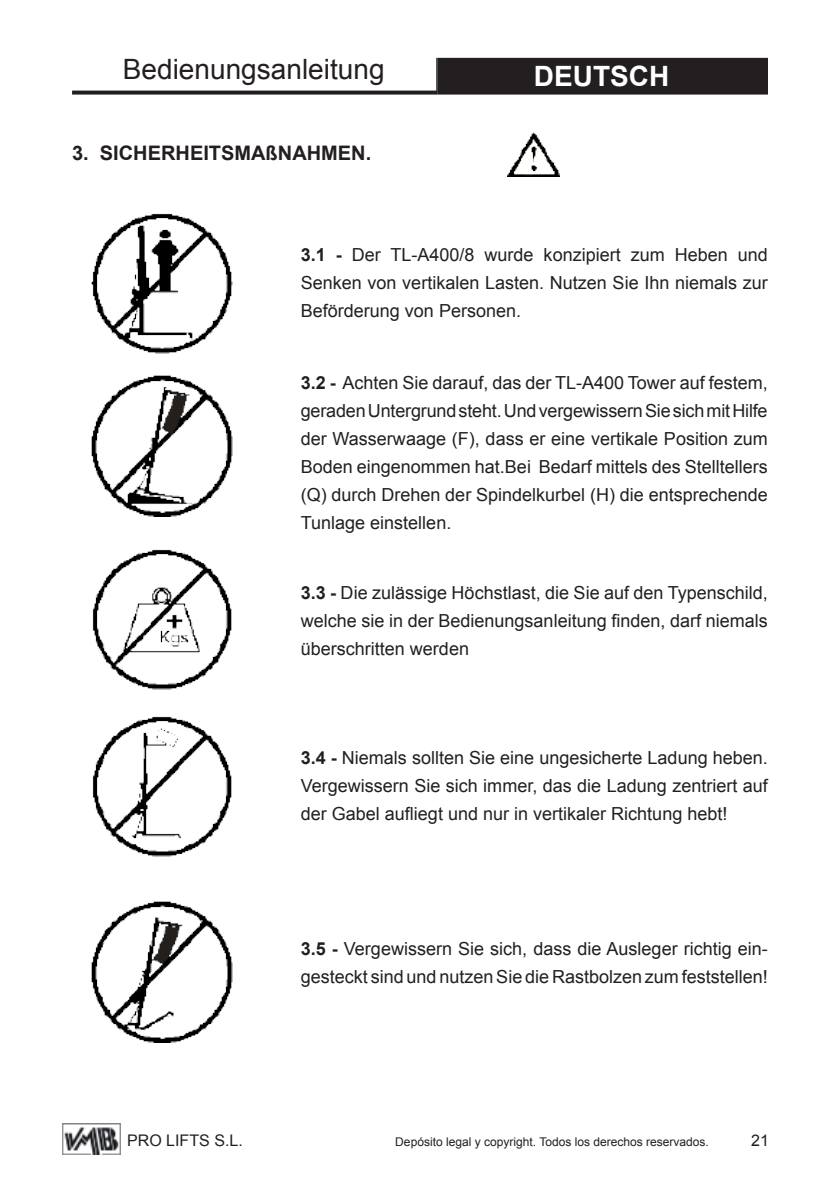
<style>
.page{position:relative;width:840px;height:1191px;background:#fff}
.page>*{position:absolute;margin:0;border:0;box-sizing:border-box;transform-origin:0 0}
.t1{font:28px "Arial";color:#231f20}
.t2{font:700 28px "Arial";color:#fff}
.t3{font:700 20px "Arial";color:#231f20}
.t4{font:18px/28px "Arial";color:#231f20;text-align:justify}
.t5{font:16px "Arial";color:#231f20}
.t6{font:12px "Arial";color:#231f20}
.s1{font-weight:700}
</style>
<div class="page">
<img style="left:62px;top:1124px;width:58px;height:30px">
<svg style="left:72px;top:91px;width:365px;height:4px"></svg>
<hr style="left:436px;top:58px;width:1px;height:36px;background:#231f20">
<div style="left:437px;top:58px;width:330px;height:36px;background:#231f20"></div>
<div style="left:437px;top:58px;width:330px;height:37px;border:1px solid #231f20"></div>
<img style="left:91px;top:213px;width:141px;height:140px">
<img style="left:507px;top:132px;width:52px;height:44px">
<img style="left:92px;top:549px;width:140px;height:140px">
<img style="left:92px;top:716px;width:140px;height:140px">
<img style="left:91px;top:375px;width:141px;height:141px">
<img style="left:91px;top:901px;width:141px;height:141px">
<h1 class="t1" style="left:123px;top:51px;width:263px">Bedienungsanleitung</h1>
<h1 class="t2" style="left:533px;top:57px;width:137px">DEUTSCH</h1>
<p class="t3" style="left:72px;top:139px;width:300px">3. SICHERHEITSMAßNAHMEN.</p>
<p class="t4" style="left:300px;top:241px;width:468px"><span class="s1">3.1 -</span> Der TL-A400/8 wurde konzipiert zum Heben und Senken von vertikalen Lasten. Nutzen Sie Ihn niemals zur Beförderung von Personen.</p>
<p class="t4" style="left:300px;top:369px;width:468px"><span class="s1">3.2 -</span> Achten Sie darauf, das der TL-A400 Tower auf festem, geraden Untergrund steht. Und vergewissern Sie sich mit Hilfe der Wasserwaage (F), dass er eine vertikale Position zum Boden eingenommen hat.Bei Bedarf mittels des Stelltellers (Q) durch Drehen der Spindelkurbel (H) die entsprechende Tunlage einstellen.</p>
<p class="t4" style="left:300px;top:578px;width:468px"><span class="s1">3.3 -</span> Die zulässige Höchstlast, die Sie auf den Typenschild, welche sie in der Bedienungsanleitung finden, darf niemals überschritten werden</p>
<p class="t4" style="left:300px;top:743px;width:468px"><span class="s1">3.4 -</span> Niemals sollten Sie eine ungesicherte Ladung heben.<br>Vergewissern Sie sich immer, das die Ladung zentriert auf der Gabel aufliegt und nur in vertikaler Richtung hebt!</p>
<p class="t4" style="left:300px;top:935px;width:468px"><span class="s1">3.5 -</span> Vergewissern Sie sich, dass die Ausleger richtig ein&shy;gesteckt sind und nutzen Sie die Rastbolzen zum feststellen!</p>
<p class="t5" style="left:127px;top:1129px;width:117px">PRO LIFTS S.L.</p>
<p class="t6" style="left:395px;top:1133px;width:315px">Depósito legal y copyright. Todos los derechos reservados.</p>
<p class="t5" style="left:750px;top:1129px;width:19px">21</p>
</div>
